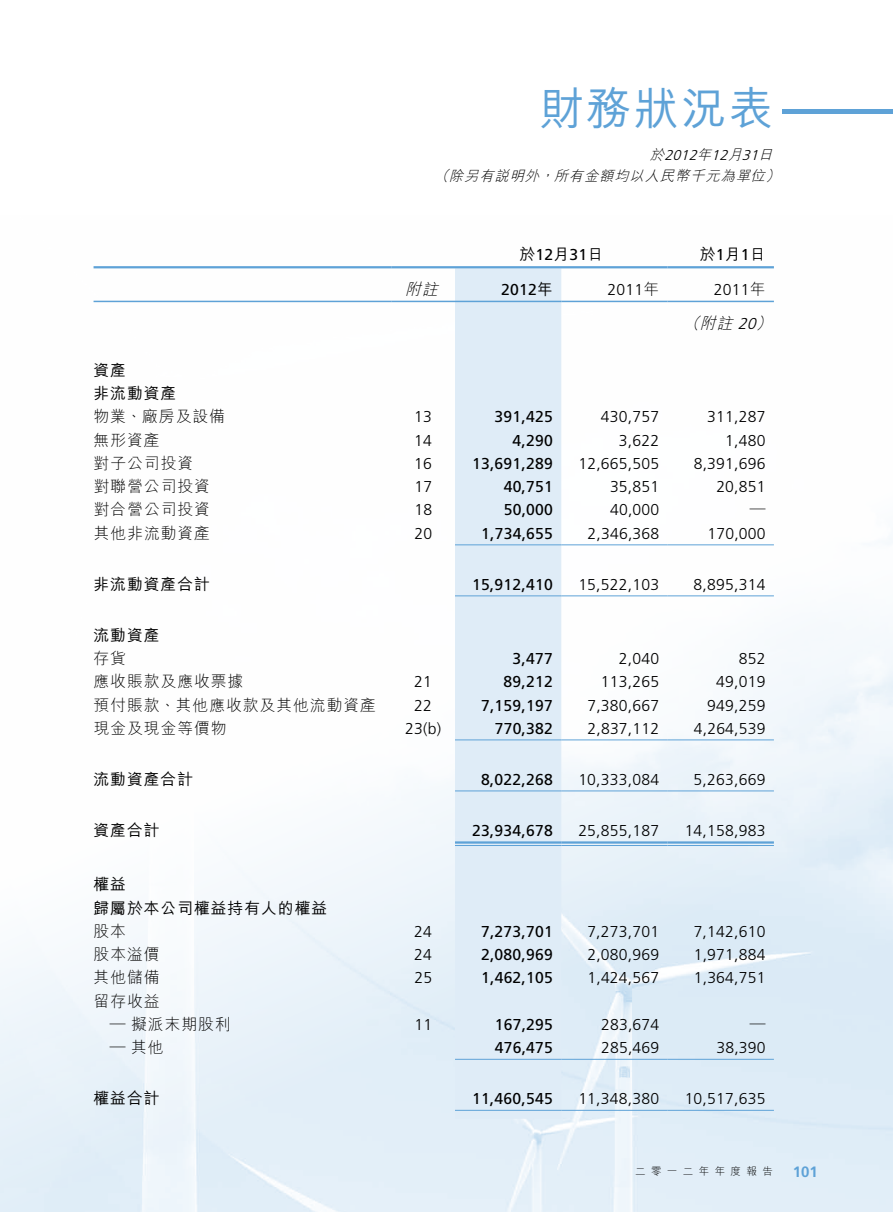
<style>
.page{position:relative;width:893px;height:1212px;background:#fff}
.page>*{position:absolute;margin:0;border:0;box-sizing:border-box;transform-origin:0 0}
.t1{font:500 45px "M Hei HK";letter-spacing:.05em;color:#5ea2d7}
.t2{font:300 15.75px "Frutiger LT Std";letter-spacing:.015em;color:#000}
.t3{font:15.75px "Frutiger LT Std";letter-spacing:.015em;color:#000}
.t4{font:300 15.75px "M Hei HK";letter-spacing:.065em;color:#000}
.t5{font:500 15.75px/23.2px "M Hei HK";letter-spacing:.065em;color:#000}
.t6{font:italic 300 15.75px "M Hei HK";color:#000}
.t7{font:700 15px "Frutiger LT Std";color:#5ea2d7}
.t8{font:italic 300 14.25px "M Hei HK";color:#000}
.t9{font:italic 300 14.25px "Frutiger LT Std";color:#000}
.t10{font:300 10.5px "M Hei HK";letter-spacing:.515em;color:#000}
.s1{font-family:"M Hei HK"}
.s2{font-family:"M Hei HK";font-weight:500}
.s3{font-family:"Frutiger LT Std";font-weight:400}
.s4{font-family:"Frutiger LT Std"}
</style>
<div class="page">
<hr style="left:782px;top:110px;width:111px;height:4px;background:#5ea2d7">
<div style="left:455px;top:268px;width:106px;height:570px;background:#dfecf7"></div>
<div style="left:455px;top:838px;width:106px;height:281px;background:#dfecf7"></div>
<hr style="left:94px;top:266px;width:297px;height:2px;background:#5ea2d7">
<hr style="left:391px;top:266px;width:64px;height:2px;background:#5ea2d7">
<hr style="left:455px;top:266px;width:213px;height:2px;background:#5ea2d7">
<hr style="left:668px;top:266px;width:106px;height:2px;background:#5ea2d7">
<hr style="left:94px;top:301px;width:297px;height:1px;background:#5ea2d7">
<hr style="left:391px;top:301px;width:64px;height:1px;background:#5ea2d7">
<hr style="left:455px;top:301px;width:106px;height:1px;background:#5ea2d7">
<hr style="left:561px;top:301px;width:107px;height:1px;background:#5ea2d7">
<hr style="left:668px;top:301px;width:106px;height:1px;background:#5ea2d7">
<hr style="left:455px;top:544px;width:106px;height:1px;background:#5ea2d7">
<hr style="left:561px;top:544px;width:107px;height:1px;background:#5ea2d7">
<hr style="left:668px;top:544px;width:106px;height:1px;background:#5ea2d7">
<hr style="left:455px;top:595px;width:106px;height:1px;background:#5ea2d7">
<hr style="left:561px;top:595px;width:107px;height:1px;background:#5ea2d7">
<hr style="left:668px;top:595px;width:106px;height:1px;background:#5ea2d7">
<hr style="left:455px;top:739px;width:106px;height:1px;background:#5ea2d7">
<hr style="left:561px;top:739px;width:107px;height:1px;background:#5ea2d7">
<hr style="left:668px;top:739px;width:106px;height:1px;background:#5ea2d7">
<hr style="left:455px;top:790px;width:106px;height:1px;background:#5ea2d7">
<hr style="left:561px;top:790px;width:107px;height:1px;background:#5ea2d7">
<hr style="left:668px;top:790px;width:106px;height:1px;background:#5ea2d7">
<hr style="left:455px;top:841px;width:106px;height:3px;background:#5ea2d7">
<hr style="left:455px;top:845px;width:106px;height:1px;background:#5ea2d7">
<hr style="left:561px;top:841px;width:107px;height:3px;background:#5ea2d7">
<hr style="left:561px;top:845px;width:107px;height:1px;background:#5ea2d7">
<hr style="left:668px;top:841px;width:106px;height:3px;background:#5ea2d7">
<hr style="left:668px;top:845px;width:106px;height:1px;background:#5ea2d7">
<hr style="left:455px;top:1059px;width:106px;height:1px;background:#5ea2d7">
<hr style="left:561px;top:1059px;width:107px;height:1px;background:#5ea2d7">
<hr style="left:668px;top:1059px;width:106px;height:1px;background:#5ea2d7">
<hr style="left:455px;top:1110px;width:106px;height:1px;background:#5ea2d7">
<hr style="left:561px;top:1110px;width:107px;height:1px;background:#5ea2d7">
<hr style="left:668px;top:1110px;width:106px;height:1px;background:#5ea2d7">
<h1 class="t1" style="left:540px;top:76px;width:235px">財務狀況表</h1>
<p class="t9" style="left:650px;top:147px;width:128px"><span class="s1">於</span>2012<span class="s1">年</span>12<span class="s1">月</span>31<span class="s1">日</span></p>
<p class="t8" style="left:435px;top:169px;width:350px">（除另有說明外，所有金額均以人民幣千元為單位）</p>
<p class="t3" style="left:519px;top:246px;width:85px"><span class="s2">於</span>12<span class="s2">月</span>31<span class="s2">日</span></p>
<p class="t5" style="left:700px;top:242px;width:67px">於<span class="s3">1</span>月<span class="s3">1</span>日</p>
<p class="t6" style="left:405px;top:281px;width:38px">附註</p>
<p class="t3" style="left:501px;top:280px;width:53px">2012<span class="s2">年</span></p>
<p class="t2" style="left:607px;top:281px;width:53px">2011<span class="s1">年</span></p>
<p class="t2" style="left:714px;top:281px;width:53px">2011<span class="s1">年</span></p>
<p class="t6" style="left:684px;top:315px;width:94px">（附註 <span class="s4">20</span>）</p>
<p class="t5" style="left:94px;top:357px;width:84px">資產<br>非流動資產</p>
<p class="t4" style="left:94px;top:409px;width:133px">物業、廠房及設備</p>
<p class="t2" style="left:414px;top:408px;width:19px">13</p>
<p class="t3" style="left:495px;top:408px;width:60px">391,425</p>
<p class="t2" style="left:601px;top:408px;width:60px">430,757</p>
<p class="t2" style="left:707px;top:408px;width:60px">311,287</p>
<p class="t4" style="left:94px;top:432px;width:68px">無形資產</p>
<p class="t2" style="left:414px;top:431px;width:19px">14</p>
<p class="t3" style="left:513px;top:431px;width:42px">4,290</p>
<p class="t2" style="left:619px;top:431px;width:42px">3,622</p>
<p class="t2" style="left:725px;top:431px;width:42px">1,480</p>
<p class="t4" style="left:94px;top:455px;width:101px">對子公司投資</p>
<p class="t2" style="left:414px;top:455px;width:19px">16</p>
<p class="t3" style="left:472px;top:454px;width:82px">13,691,289</p>
<p class="t2" style="left:578px;top:455px;width:82px">12,665,505</p>
<p class="t2" style="left:694px;top:455px;width:73px">8,391,696</p>
<p class="t4" style="left:94px;top:478px;width:118px">對聯營公司投資</p>
<p class="t2" style="left:414px;top:478px;width:19px">17</p>
<p class="t3" style="left:504px;top:477px;width:51px">40,751</p>
<p class="t2" style="left:610px;top:478px;width:51px">35,851</p>
<p class="t2" style="left:716px;top:478px;width:51px">20,851</p>
<p class="t4" style="left:94px;top:502px;width:118px">對合營公司投資</p>
<p class="t2" style="left:414px;top:501px;width:19px">18</p>
<p class="t3" style="left:504px;top:501px;width:51px">50,000</p>
<p class="t2" style="left:610px;top:501px;width:51px">40,000</p>
<p class="t4" style="left:750px;top:502px;width:17px">—</p>
<p class="t4" style="left:94px;top:525px;width:118px">其他非流動資產</p>
<p class="t2" style="left:414px;top:524px;width:19px">20</p>
<p class="t3" style="left:481px;top:524px;width:73px">1,734,655</p>
<p class="t2" style="left:587px;top:524px;width:73px">2,346,368</p>
<p class="t2" style="left:707px;top:524px;width:60px">170,000</p>
<p class="t5" style="left:94px;top:571px;width:118px">非流動資產合計</p>
<p class="t3" style="left:472px;top:575px;width:82px">15,912,410</p>
<p class="t2" style="left:578px;top:575px;width:82px">15,522,103</p>
<p class="t2" style="left:694px;top:575px;width:73px">8,895,314</p>
<p class="t5" style="left:94px;top:622px;width:68px">流動資產</p>
<p class="t4" style="left:94px;top:650px;width:34px">存貨</p>
<p class="t3" style="left:512px;top:649px;width:42px">3,477</p>
<p class="t2" style="left:619px;top:650px;width:42px">2,040</p>
<p class="t2" style="left:739px;top:650px;width:28px">852</p>
<p class="t4" style="left:94px;top:673px;width:151px">應收賬款及應收票據</p>
<p class="t2" style="left:414px;top:673px;width:19px">21</p>
<p class="t3" style="left:504px;top:672px;width:51px">89,212</p>
<p class="t2" style="left:601px;top:673px;width:60px">113,265</p>
<p class="t2" style="left:716px;top:673px;width:51px">49,019</p>
<p class="t4" style="left:94px;top:697px;width:284px">預付賬款、其他應收款及其他流動資產</p>
<p class="t2" style="left:414px;top:696px;width:19px">22</p>
<p class="t3" style="left:481px;top:696px;width:73px">7,159,197</p>
<p class="t2" style="left:587px;top:696px;width:73px">7,380,667</p>
<p class="t2" style="left:707px;top:696px;width:60px">949,259</p>
<p class="t4" style="left:94px;top:720px;width:135px">現金及現金等價物</p>
<p class="t2" style="left:405px;top:719px;width:37px">23(b)</p>
<p class="t3" style="left:495px;top:719px;width:60px">770,382</p>
<p class="t2" style="left:587px;top:719px;width:73px">2,837,112</p>
<p class="t2" style="left:694px;top:719px;width:73px">4,264,539</p>
<p class="t5" style="left:94px;top:766px;width:101px">流動資產合計</p>
<p class="t3" style="left:481px;top:770px;width:73px">8,022,268</p>
<p class="t2" style="left:578px;top:770px;width:82px">10,333,084</p>
<p class="t2" style="left:694px;top:770px;width:73px">5,263,669</p>
<p class="t5" style="left:94px;top:817px;width:68px">資產合計</p>
<p class="t3" style="left:472px;top:821px;width:82px">23,934,678</p>
<p class="t2" style="left:578px;top:821px;width:82px">25,855,187</p>
<p class="t2" style="left:685px;top:821px;width:82px">14,158,983</p>
<p class="t5" style="left:94px;top:871px;width:235px">權益<br>歸屬於本公司權益持有人的權益</p>
<p class="t4" style="left:94px;top:923px;width:34px">股本</p>
<p class="t2" style="left:414px;top:922px;width:19px">24</p>
<p class="t3" style="left:481px;top:922px;width:73px">7,273,701</p>
<p class="t2" style="left:587px;top:922px;width:73px">7,273,701</p>
<p class="t2" style="left:694px;top:922px;width:73px">7,142,610</p>
<p class="t4" style="left:94px;top:946px;width:68px">股本溢價</p>
<p class="t2" style="left:414px;top:946px;width:19px">24</p>
<p class="t3" style="left:481px;top:945px;width:73px">2,080,969</p>
<p class="t2" style="left:587px;top:946px;width:73px">2,080,969</p>
<p class="t2" style="left:694px;top:946px;width:73px">1,971,884</p>
<p class="t4" style="left:94px;top:969px;width:68px">其他儲備</p>
<p class="t2" style="left:414px;top:969px;width:19px">25</p>
<p class="t3" style="left:481px;top:969px;width:73px">1,462,105</p>
<p class="t2" style="left:587px;top:969px;width:73px">1,424,567</p>
<p class="t2" style="left:694px;top:969px;width:73px">1,364,751</p>
<p class="t4" style="left:94px;top:993px;width:68px">留存收益</p>
<p class="t4" style="left:110px;top:1016px;width:122px">— 擬派末期股利</p>
<p class="t2" style="left:414px;top:1015px;width:19px">11</p>
<p class="t3" style="left:495px;top:1015px;width:60px">167,295</p>
<p class="t2" style="left:601px;top:1015px;width:60px">283,674</p>
<p class="t4" style="left:750px;top:1016px;width:17px">—</p>
<p class="t4" style="left:110px;top:1039px;width:55px">— 其他</p>
<p class="t3" style="left:495px;top:1038px;width:60px">476,475</p>
<p class="t2" style="left:601px;top:1039px;width:60px">285,469</p>
<p class="t2" style="left:716px;top:1039px;width:51px">38,390</p>
<p class="t5" style="left:94px;top:1085px;width:68px">權益合計</p>
<p class="t3" style="left:472px;top:1089px;width:82px">11,460,545</p>
<p class="t2" style="left:578px;top:1090px;width:82px">11,348,380</p>
<p class="t2" style="left:685px;top:1090px;width:82px">10,517,635</p>
<p class="t10" style="left:635px;top:1166px;width:139px">二零一二年年度報告</p>
<p class="t7" style="left:793px;top:1163px;width:27px">101</p>
</div>
